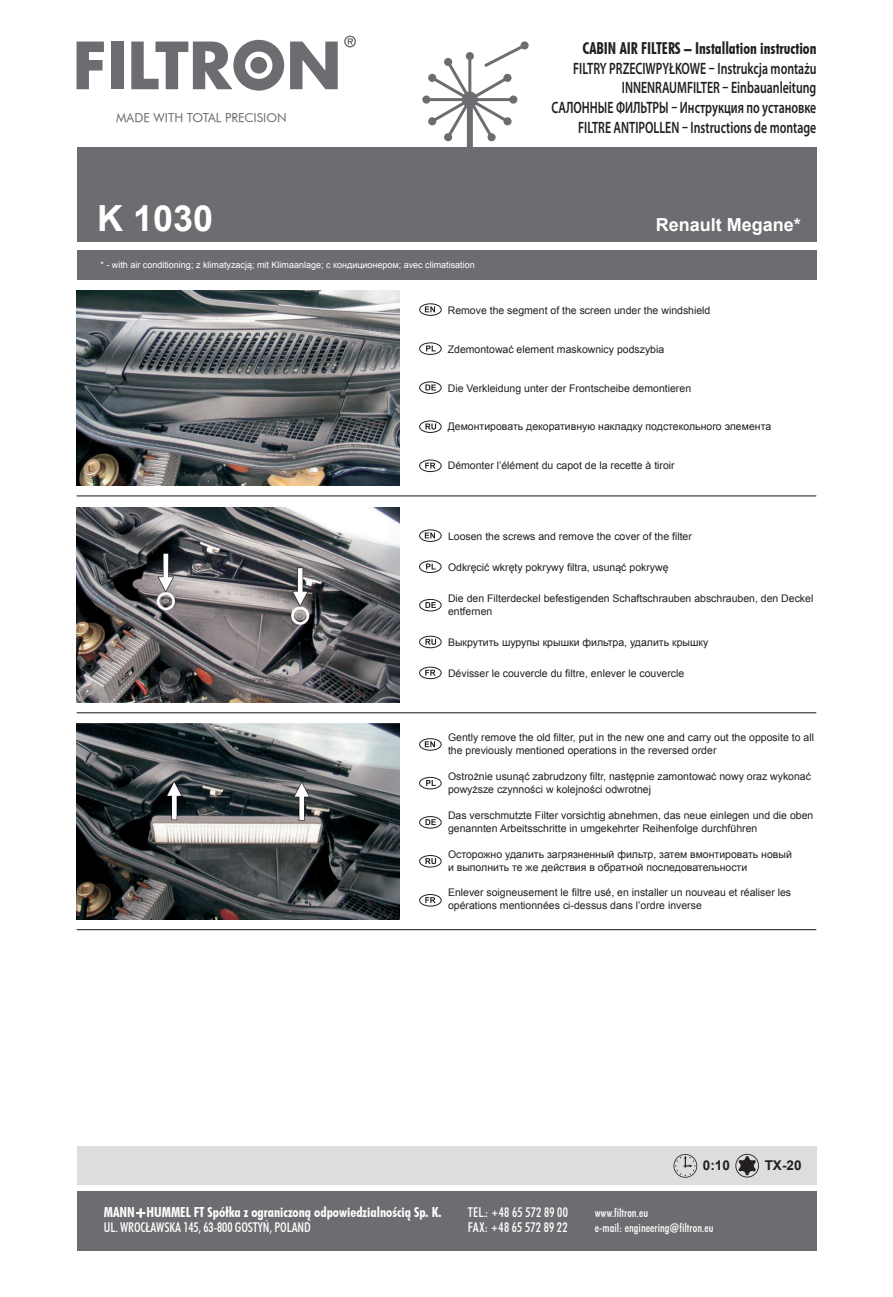
<style>
.page{position:relative;width:893px;height:1297px;background:#fff}
.page>*{position:absolute;margin:0;border:0;box-sizing:border-box;transform-origin:0 0}
.t1{font:700 36px "Arial";color:#fff}
.t2{font:700 18px "Arial";color:#fff}
.t3{font:600 16.5px/19.8px "Myriad Pro";color:#231f20;text-align:right;scale:.72 1}
.t4{font:16.5px "Futura Bd Cn AT";color:#231f20;scale:.92 1}
.t5{font:13.8px "Futura Bd Cn AT";color:#fff}
.t6{font:13.5px "Futura Md Cn AT";letter-spacing:-.01em;color:#fff}
.t7{font:13.5px/15px "Futura Md Cn AT";letter-spacing:.02em;color:#fff}
.t8{font:700 13.5px "Arial";color:#231f20}
.t9{font:12.45px "Futura Bk AT";color:#6c6d70}
.t10{font:12px/15px "Futura Md Cn AT";color:#fff}
.t11{font:10.5px/13px "Arial";color:#231f20}
.t12{font:9px "Arial";color:#fff}
.s1{font-family:"Futura Black AT";font-size:9px}
.s2{font-family:"Futura X Blk Cn AT";font-size:10.5px}
</style>
<div class="page">
<svg style="left:77px;top:42px;width:27px;height:47px"></svg>
<div style="left:111px;top:42px;width:12px;height:47px;background:#6c6d70"></div>
<svg style="left:131px;top:40px;width:153px;height:51px"></svg>
<svg style="left:290px;top:42px;width:48px;height:47px"></svg>
<svg style="left:344px;top:36px;width:12px;height:11px"></svg>
<div style="left:77px;top:147px;width:739px;height:95px;background:#6c6d70"></div>
<div style="left:77px;top:250px;width:739px;height:29px;background:#6c6d70"></div>
<svg style="left:422px;top:41px;width:107px;height:106px"></svg>
<div style="left:77px;top:1146px;width:739px;height:38px;background:#dcdddf"></div>
<div style="left:77px;top:1191px;width:739px;height:59px;background:#6c6d70"></div>
<svg style="left:136px;top:1208px;width:10px;height:10px"></svg>
<hr style="left:77px;top:495px;width:739px;height:1px;background:#231f20">
<hr style="left:77px;top:712px;width:739px;height:1px;background:#231f20">
<hr style="left:77px;top:929px;width:739px;height:1px;background:#231f20">
<svg style="left:673px;top:1154px;width:24px;height:24px"></svg>
<svg style="left:735px;top:1154px;width:24px;height:23px"></svg>
<svg style="left:425px;top:306px;width:10px;height:6px"></svg>
<div style="left:419px;top:303px;width:23px;height:13px;border:1px solid #231f20;border-radius:50%"></div>
<svg style="left:426px;top:345px;width:10px;height:6px"></svg>
<div style="left:419px;top:342px;width:23px;height:13px;border:1px solid #231f20;border-radius:50%"></div>
<svg style="left:425px;top:384px;width:11px;height:6px"></svg>
<div style="left:419px;top:381px;width:23px;height:13px;border:1px solid #231f20;border-radius:50%"></div>
<svg style="left:425px;top:423px;width:11px;height:6px"></svg>
<div style="left:419px;top:420px;width:23px;height:13px;border:1px solid #231f20;border-radius:50%"></div>
<svg style="left:425px;top:463px;width:11px;height:6px"></svg>
<div style="left:419px;top:460px;width:23px;height:12px;border:1px solid #231f20;border-radius:50%"></div>
<svg style="left:425px;top:532px;width:10px;height:6px"></svg>
<div style="left:419px;top:529px;width:23px;height:13px;border:1px solid #231f20;border-radius:50%"></div>
<svg style="left:426px;top:564px;width:10px;height:5px"></svg>
<div style="left:419px;top:560px;width:23px;height:13px;border:1px solid #231f20;border-radius:50%"></div>
<svg style="left:425px;top:602px;width:11px;height:6px"></svg>
<div style="left:419px;top:599px;width:23px;height:12px;border:1px solid #231f20;border-radius:50%"></div>
<svg style="left:425px;top:639px;width:11px;height:6px"></svg>
<div style="left:419px;top:636px;width:23px;height:12px;border:1px solid #231f20;border-radius:50%"></div>
<svg style="left:425px;top:670px;width:11px;height:6px"></svg>
<div style="left:419px;top:667px;width:23px;height:12px;border:1px solid #231f20;border-radius:50%"></div>
<svg style="left:425px;top:741px;width:10px;height:6px"></svg>
<div style="left:419px;top:738px;width:23px;height:13px;border:1px solid #231f20;border-radius:50%"></div>
<svg style="left:426px;top:780px;width:10px;height:6px"></svg>
<div style="left:419px;top:777px;width:23px;height:12px;border:1px solid #231f20;border-radius:50%"></div>
<svg style="left:425px;top:819px;width:11px;height:6px"></svg>
<div style="left:419px;top:816px;width:23px;height:12px;border:1px solid #231f20;border-radius:50%"></div>
<svg style="left:425px;top:858px;width:11px;height:6px"></svg>
<div style="left:419px;top:855px;width:23px;height:12px;border:1px solid #231f20;border-radius:50%"></div>
<svg style="left:425px;top:897px;width:11px;height:6px"></svg>
<div style="left:419px;top:894px;width:23px;height:12px;border:1px solid #231f20;border-radius:50%"></div>
<img style="left:76px;top:290px;width:323px;height:196px">
<img style="left:76px;top:507px;width:323px;height:195px">
<img style="left:76px;top:724px;width:323px;height:195px">
<p class="t9" style="left:116px;top:110px;width:172px">MADE WITH TOTAL PRECISION</p>
<h1 class="t1" style="left:97px;top:195px;width:118px">K 1030</h1>
<p class="t12" style="left:100px;top:259px;width:376px">* - with air conditioning; z klimatyzacją; mit Klimaanlage; с кондиционером; avec climatisation</p>
<h3 class="t4" style="left:582px;top:38px;width:256px">CABIN AIR FILTERS – Installation instruction</h3>
<h3 class="t3" style="left:551px;top:58px;width:370px">FILTRY PRZECIWPYŁKOWE – Instrukcja montażu INNENRAUMFILTER – Einbauanleitung<br>САЛОННЫЕ ФИЛЬТРЫ – Инструкция по установке FILTRE ANTIPOLLEN – Instructions de montage</h3>
<h2 class="t2" style="left:656px;top:213px;width:147px">Renault Megane*</h2>
<p class="t11" style="left:448px;top:304px;width:264px">Remove the segment of the screen under the windshield</p>
<p class="t11" style="left:448px;top:342px;width:218px">Zdemontować element maskownicy podszybia</p>
<p class="t11" style="left:448px;top:381px;width:245px">Die Verkleidung unter der Frontscheibe demontieren</p>
<p class="t11" style="left:448px;top:420px;width:325px">Демонтировать декоративную накладку подстекольного элемента</p>
<p class="t11" style="left:448px;top:459px;width:229px">Démonter l’élément du capot de la recette à tiroir</p>
<p class="t11" style="left:448px;top:530px;width:245px">Loosen the screws and remove the cover of the filter</p>
<p class="t11" style="left:448px;top:561px;width:222px">Odkręcić wkręty pokrywy filtra, usunąć pokrywę</p>
<p class="t11" style="left:448px;top:592px;width:367px">Die den Filterdeckel befestigenden Schaftschrauben abschrauben, den Deckel entfernen</p>
<p class="t11" style="left:448px;top:636px;width:262px">Выкрутить шурупы крышки фильтра, удалить крышку</p>
<p class="t11" style="left:448px;top:666px;width:238px">Dévisser le couvercle du filtre, enlever le couvercle</p>
<p class="t11" style="left:448px;top:731px;width:367px">Gently remove the old filter, put in the new one and carry out the opposite to all the previously mentioned operations in the reversed order</p>
<p class="t11" style="left:448px;top:769px;width:364px">Ostrożnie usunąć zabrudzony filtr, następnie zamontować nowy oraz wykonać powyższe czynności w kolejności odwrotnej</p>
<p class="t11" style="left:448px;top:808px;width:367px">Das verschmutzte Filter vorsichtig abnehmen, das neue einlegen und die oben genannten Arbeitsschritte in umgekehrter Reihenfolge durchführen</p>
<p class="t11" style="left:448px;top:847px;width:345px">Осторожно удалить загрязненный фильтр, затем вмонтировать новый и выполнить те же действия в обратной последовательности</p>
<p class="t11" style="left:448px;top:886px;width:345px">Enlever soigneusement le filtre usé, en installer un nouveau et réaliser les opérations mentionnées ci-dessus dans l’ordre inverse</p>
<h3 class="t5" style="left:104px;top:1204px;width:339px">MANN+HUMMEL FT Spółka z ograniczoną odpowiedzialnością Sp. K.</h3>
<p class="t6" style="left:104px;top:1219px;width:208px">UL. WROCŁAWSKA 145, 63-800 GOSTYŃ, POLAND</p>
<p class="t8" style="left:703px;top:1156px;width:29px">0:10</p>
<p class="t8" style="left:765px;top:1156px;width:38px">TX-20</p>
<p class="t7" style="left:468px;top:1205px;width:102px">TEL.: <span class="s1">+</span>48 65 572 89 00<br>FAX: <span class="s1">+</span>48 65 572 89 22</p>
<p class="t10" style="left:595px;top:1205px;width:120px">www.filtron.eu<br>e-mail: engineering<span class="s2">@</span>filtron.eu</p>
</div>
